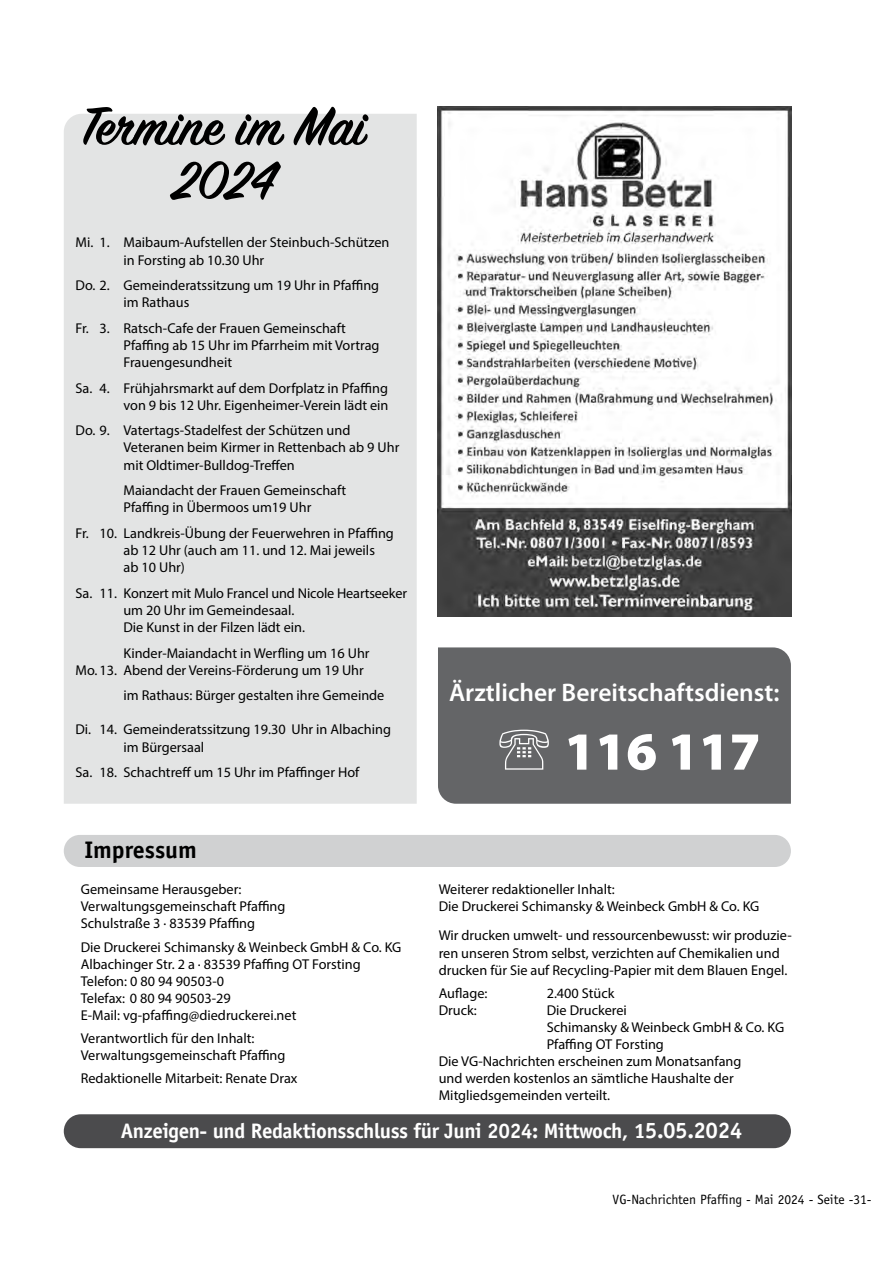
<style>
.page{position:relative;width:893px;height:1263px;background:#fff}
.page>*{position:absolute;margin:0;border:0;box-sizing:border-box;transform-origin:0 0}
.t1{font:600 60px/54px "Sign Painter House Script";color:#000;text-align:center}
.t2{font:900 54px "Myriad Pro";color:#fff}
.t3{font:600 25.5px "Myriad Pro";color:#fff}
.t4{font:700 24px "Officina Sans Std";color:#000}
.t5{font:700 21px "Officina Sans Std";letter-spacing:-.02em;color:#fff}
.t6{font:14.25px/17.1px "Myriad Pro";color:#000}
.t7{font:13.5px "Officina Sans Std";color:#000}
.s1{font-size:22.5px}
</style>
<div class="page">
<div style="left:64px;top:114px;width:353px;height:690px;background:#e3e4e4"></div>
<div style="left:64px;top:1114px;width:727px;height:34px;background:#4b4b4d;border-radius:17px"></div>
<div style="left:64px;top:835px;width:727px;height:32px;background:#d0d1d2;border-radius:16px"></div>
<div style="left:438px;top:647px;width:353px;height:157px;background:#646567"></div>
<div style="left:426px;top:103px;width:370px;height:525px;background:linear-gradient(to right,#fff,#fff)"></div>
<img style="left:438px;top:106px;width:353px;height:510px">
<div style="left:499px;top:729px;width:50px;height:41px;background:#646567"></div>
<h1 class="t1" style="left:81px;top:105px;width:286px">Termine im Mai<br>2024</h1>
<p class="t6" style="left:123px;top:234px;width:267px;text-indent:-48px">Mi. 1. Maibaum-Aufstellen der Steinbuch-Schützen in Forsting ab 10.30 Uhr</p>
<p class="t6" style="left:123px;top:277px;width:257px;text-indent:-48px">Do. 2. Gemeinderatssitzung um 19 Uhr in Pfaffing im Rathaus</p>
<p class="t6" style="left:123px;top:319px;width:258px;text-indent:-48px">Fr. 3. Ratsch-Cafe der Frauen Gemeinschaft<br>Pfaffing ab 15 Uhr im Pfarrheim mit Vortrag<br>Frauengesundheit</p>
<p class="t6" style="left:75px;top:379px;width:315px;text-align:right">Sa. 4. Frühjahrsmarkt auf dem Dorfplatz in Pfaffing von 9 bis 12 Uhr. Eigenheimer-Verein lädt ein</p>
<p class="t6" style="left:123px;top:422px;width:277px;text-indent:-48px">Do. 9. Vatertags-Stadelfest der Schützen und<br>Veteranen beim Kirmer in Rettenbach ab 9 Uhr mit Oldtimer-Bulldog-Treffen</p>
<p class="t6" style="left:123px;top:482px;width:224px">Maiandacht der Frauen Gemeinschaft<br>Pfaffing in Übermoos um19 Uhr</p>
<p class="t6" style="left:123px;top:524px;width:272px;text-indent:-48px">Fr. 10. Landkreis-Übung der Feuerwehren in Pfaffing ab 12 Uhr (auch am 11. und 12. Mai jeweils<br>ab 10 Uhr)</p>
<p class="t6" style="left:123px;top:584px;width:285px;text-indent:-48px">Sa. 11. Konzert mit Mulo Francel und Nicole Heartseeker um 20 Uhr im Gemeindesaal.<br>Die Kunst in der Filzen lädt ein.</p>
<p class="t6" style="left:75px;top:644px;width:296px;text-indent:48px">Kinder-Maiandacht in Werfling um 16 Uhr<br>Mo. 13. Abend der Vereins-Förderung um 19 Uhr</p>
<p class="t6" style="left:123px;top:687px;width:262px">im Rathaus: Bürger gestalten ihre Gemeinde</p>
<p class="t6" style="left:123px;top:721px;width:269px;text-indent:-48px">Di. 14. Gemeinderatssitzung 19.30 Uhr in Albaching im Bürgersaal</p>
<p class="t6" style="left:75px;top:764px;width:285px">Sa. 18. Schachtreff um 15 Uhr im Pfaffinger Hof</p>
<h3 class="t4" style="left:84px;top:835px;width:114px">Impressum</h3>
<p class="t6" style="left:81px;top:881px;width:206px">Gemeinsame Herausgeber:<br>Verwaltungsgemeinschaft Pfaffing<br>Schulstraße 3 · 83539 Pfaffing</p>
<p class="t6" style="left:81px;top:938px;width:322px">Die Druckerei Schimansky &amp; Weinbeck GmbH &amp; Co. KG Albachinger Str. 2 a · 83539 Pfaffing OT Forsting Telefon: 0 80 94 90503-0<br>Telefax: 0 80 94 90503-29<br>E-Mail: vg-pfaffing@diedruckerei.net</p>
<p class="t6" style="left:81px;top:1029px;width:206px">Verantwortlich für den Inhalt:<br>Verwaltungsgemeinschaft Pfaffing</p>
<p class="t6" style="left:81px;top:1070px;width:218px">Redaktionelle Mitarbeit: Renate Drax</p>
<h3 class="t3" style="left:449px;top:676px;width:332px">Ärztlicher Bereitschaftsdienst:</h3>
<h2 class="t2" style="left:564px;top:715px;width:198px">116 117</h2>
<p class="t6" style="left:439px;top:881px;width:322px">Weiterer redaktioneller Inhalt:<br>Die Druckerei Schimansky &amp; Weinbeck GmbH &amp; Co. KG</p>
<p class="t6" style="left:439px;top:927px;width:355px">Wir drucken umwelt- und ressourcenbewusst: wir produzie&shy;ren unseren Strom selbst, verzichten auf Chemikalien und drucken für Sie auf Recycling-Papier mit dem Blauen Engel.</p>
<p class="t6" style="left:439px;top:984px;width:50px">Auflage:</p>
<p class="t6" style="left:547px;top:984px;width:69px">2.400 Stück</p>
<p class="t6" style="left:439px;top:1001px;width:40px">Druck:</p>
<p class="t6" style="left:547px;top:1001px;width:82px">Die Druckerei</p>
<p class="t6" style="left:547px;top:1018px;width:239px">Schimansky &amp; Weinbeck GmbH &amp; Co. KG</p>
<p class="t6" style="left:547px;top:1035px;width:119px">Pfaffing OT Forsting</p>
<p class="t6" style="left:439px;top:1052px;width:304px">Die VG-Nachrichten erscheinen zum Monatsanfang</p>
<p class="t6" style="left:439px;top:1070px;width:297px">und werden kostenlos an sämtliche Haushalte der</p>
<p class="t6" style="left:439px;top:1087px;width:173px">Mitgliedsgemeinden verteilt.</p>
<h3 class="t5" style="left:121px;top:1118px;width:623px">Anzeigen- und Redaktionsschluss für Juni 2024: Mittwoch, 1<span class="s1">5.05.2024</span></h3>
<p class="t7" style="left:613px;top:1191px;width:261px">VG-Nachrichten Pfaffing - Mai 2024 - Seite -31-</p>
</div>
